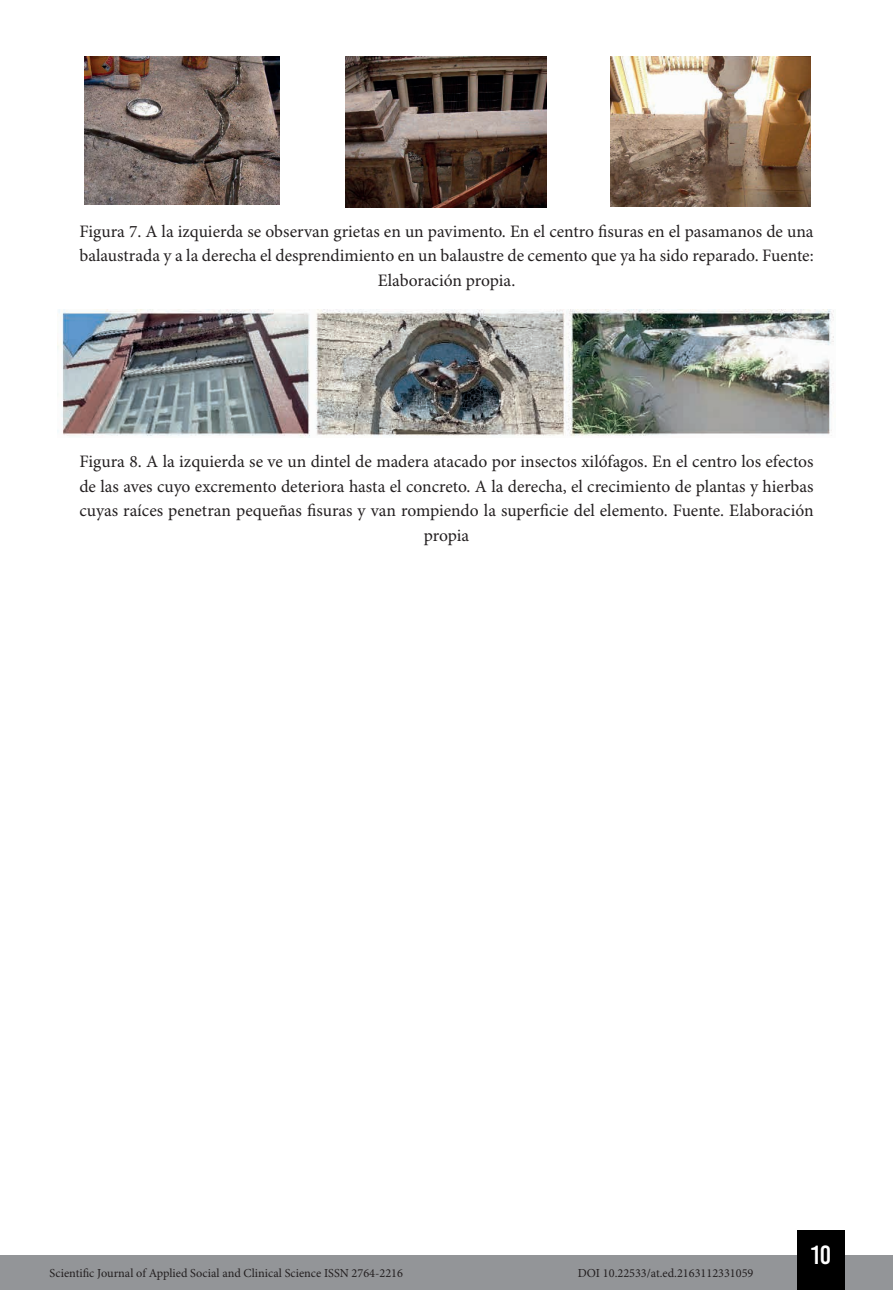
<style>
.page{position:relative;width:893px;height:1290px;background:#fff}
.page>*{position:absolute;margin:0;border:0;box-sizing:border-box;transform-origin:0 0}
.t1{font:26.25px "Bebas Kai";color:#fff}
.t2{font:17.5px/24.5px "Minion Pro";color:#231f20;text-align:center}
.t3{font:12.25px "Minion Pro";color:#231f20}
</style>
<div class="page">
<div style="left:0;top:1255px;width:893px;height:35px;background:#939598"></div>
<div style="left:797px;top:1230px;width:48px;height:60px;background:#000"></div>
<img style="left:84px;top:57px;width:196px;height:148px">
<img style="left:346px;top:57px;width:201px;height:150px">
<img style="left:611px;top:57px;width:200px;height:149px">
<img style="left:57px;top:309px;width:777px;height:129px">
<p class="t2" style="left:79px;top:220px;width:736px">Figura 7. A la izquierda se observan grietas en un pavimento. En el centro fisuras en el pasamanos de una balaustrada y a la derecha el desprendimiento en un balaustre de cemento que ya ha sido reparado. Fuente:<br>Elaboración propia.</p>
<p class="t2" style="left:79px;top:450px;width:736px">Figura 8. A la izquierda se ve un dintel de madera atacado por insectos xilófagos. En el centro los efectos de las aves cuyo excremento deteriora hasta el concreto. A la derecha, el crecimiento de plantas y hierbas cuyas raíces penetran pequeñas fisuras y van rompiendo la superficie del elemento. Fuente. Elaboración propia</p>
<p class="t3" style="left:50px;top:1266px;width:355px">Scientific Journal of Applied Social and Clinical Science ISSN 2764-2216</p>
<p class="t3" style="left:578px;top:1266px;width:177px">DOI 10.22533/at.ed.2163112331059</p>
<h1 class="t1" style="left:811px;top:1241px;width:22px">10</h1>
</div>
